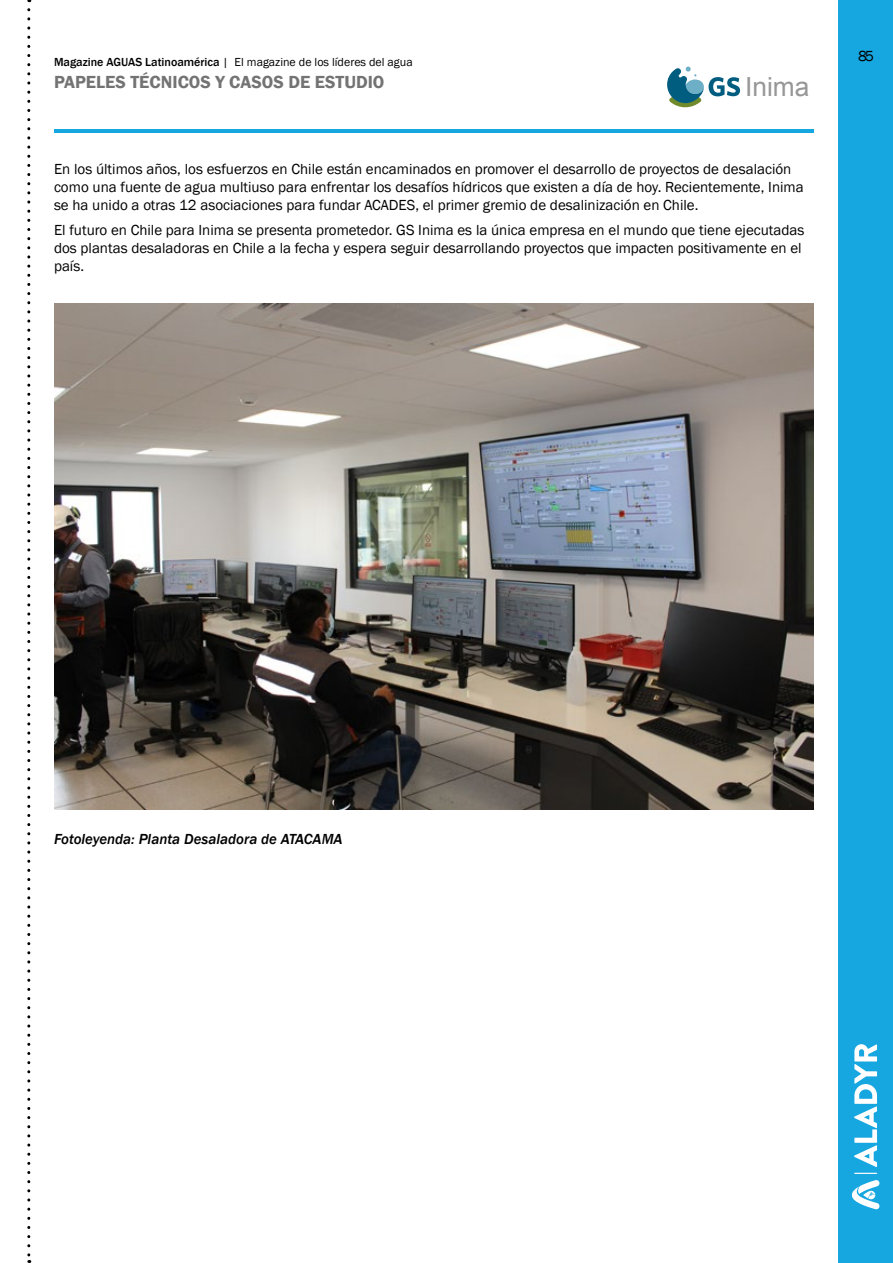
<style>
.page{position:relative;width:893px;height:1263px;background:#fff}
.page>*{position:absolute;margin:0;border:0;box-sizing:border-box;transform-origin:0 0}
.t1{font:26.4px "Arial";color:#989798}
.t2{font:600 18px "Franklin Gothic";color:#737373}
.t3{font:15px/18px "Franklin Gothic";color:#000}
.t4{font:italic 500 15px "Franklin Gothic";color:#000}
.t5{font:12px "Franklin Gothic";color:#000}
.s1{font-weight:500}
</style>
<div class="page">
<div style="left:839px;top:0;width:54px;height:1263px;background:#16a6e0"></div>
<hr style="left:54px;top:129px;width:759px;height:3px;background:#16a6e0">
<svg style="left:27px;top:10px;width:3px;height:1253px"></svg>
<svg style="left:854px;top:1044px;width:23px;height:123px"></svg>
<svg style="left:854px;top:1173px;width:23px;height:1px"></svg>
<svg style="left:852px;top:1180px;width:27px;height:29px"></svg>
<svg style="left:667px;top:67px;width:73px;height:40px"></svg>
<img style="left:54px;top:303px;width:759px;height:506px">
<p class="t5" style="left:54px;top:55px;width:360px"><span class="s1">Magazine AGUAS Latinoamérica</span> | El magazine de los líderes del agua</p>
<p class="t2" style="left:54px;top:71px;width:332px">PAPELES TÉCNICOS Y CASOS DE ESTUDIO</p>
<h1 class="t1" style="left:745px;top:70px;width:66px">Inima</h1>
<p class="t3" style="left:54px;top:160px;width:751px">En los últimos años, los esfuerzos en Chile están encaminados en promover el desarrollo de proyectos de desalación como una fuente de agua multiuso para enfrentar los desafíos hídricos que existen a día de hoy. Recientemente, Inima se ha unido a otras 12 asociaciones para fundar ACADES, el primer gremio de desalinización en Chile.</p>
<p class="t3" style="left:54px;top:222px;width:752px">El futuro en Chile para Inima se presenta prometedor. GS Inima es la única empresa en el mundo que tiene ejecutadas dos plantas desaladoras en Chile a la fecha y espera seguir desarrollando proyectos que impacten positivamente en el país.</p>
<p class="t3" style="left:858px;top:47px;width:17px">85</p>
<p class="t4" style="left:54px;top:829px;width:290px">Fotoleyenda: Planta Desaladora de ATACAMA</p>
</div>
